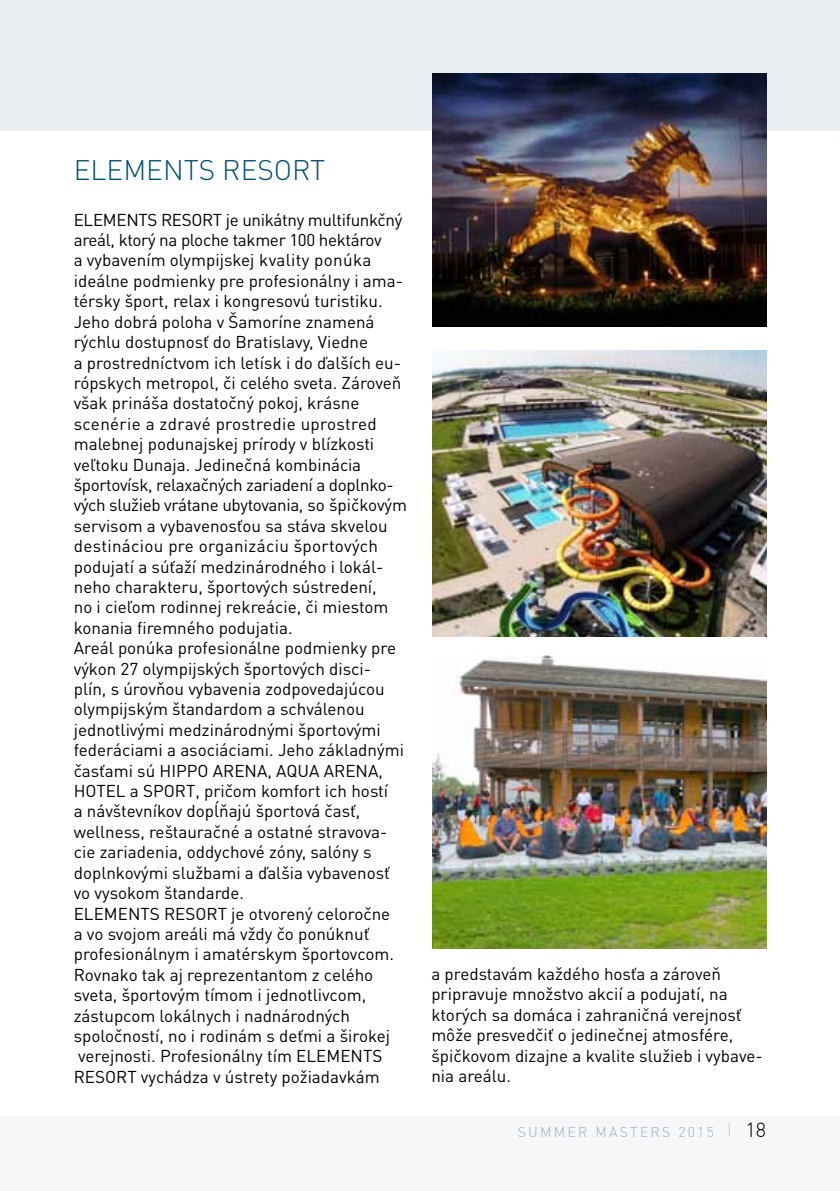
<style>
.page{position:relative;width:840px;height:1191px;background:#fff}
.page>*{position:absolute;margin:0;border:0;box-sizing:border-box;transform-origin:0 0}
.t1{font:300 28px "DIN Pro";color:#004f73}
.t2{font:17px/20.4px "DIN Pro";color:#000}
.t3{font:300 14px "DIN";letter-spacing:.16em;color:#97afc4}
.s1{font-size:20px;color:#b0c2d3}
.s2{font-size:20px;color:#000}
</style>
<div class="page">
<div style="left:0;top:1115px;width:839px;height:76px;background:#f6f7f9"></div>
<div style="left:0;top:0;width:839px;height:130px;background:#eaeef0"></div>
<img style="left:432px;top:74px;width:333px;height:252px">
<img style="left:432px;top:350px;width:333px;height:286px">
<img style="left:432px;top:655px;width:333px;height:293px">
<h1 class="t1" style="left:74px;top:148px;width:253px">ELEMENTS RESORT</h1>
<p class="t2" style="left:74px;top:209px;width:335px">ELEMENTS RESORT je unikátny multifunkčný areál, ktorý na ploche takmer 100 hektárov<br>a vybavením olympijskej kvality ponúka ideálne podmienky pre profesionálny i ama&shy;térsky šport, relax i kongresovú turistiku.<br>Jeho dobrá poloha v Šamoríne znamená rýchlu dostupnosť do Bratislavy, Viedne<br>a prostredníctvom ich letísk i do ďalších eu&shy;rópskych metropol, či celého sveta. Zároveň však prináša dostatočný pokoj, krásne scenérie a zdravé prostredie uprostred malebnej podunajskej prírody v blízkosti veľtoku Dunaja. Jedinečná kombinácia športovísk, relaxačných zariadení a doplnko&shy;vých služieb vrátane ubytovania, so špičkovým servisom a vybavenosťou sa stáva skvelou destináciou pre organizáciu športových podujatí a súťaží medzinárodného i lokál&shy;neho charakteru, športových sústredení,<br>no i cieľom rodinnej rekreácie, či miestom konania firemného podujatia.<br>Areál ponúka profesionálne podmienky pre výkon 27 olympijských športových disci&shy;plín, s úrovňou vybavenia zodpovedajúcou olympijským štandardom a schválenou jednotlivými medzinárodnými športovými federáciami a asociáciami. Jeho základnými časťami sú HIPPO ARENA, AQUA ARENA, HOTEL a SPORT, pričom komfort ich hostí<br>a návštevníkov dopĺňajú športová časť, wellness, reštauračné a ostatné stravova&shy;cie zariadenia, oddychové zóny, salóny s doplnkovými službami a ďalšia vybavenosť vo vysokom štandarde.<br>ELEMENTS RESORT je otvorený celoročne<br>a vo svojom areáli má vždy čo ponúknuť profesionálnym i amatérskym športovcom.<br>Rovnako tak aj reprezentantom z celého sveta, športovým tímom i jednotlivcom, zástupcom lokálnych i nadnárodných spoločností, no i rodinám s deťmi a širokej verejnosti. Profesionálny tím ELEMENTS RESORT vychádza v ústrety požiadavkám</p>
<p class="t2" style="left:431px;top:963px;width:332px">a predstavám každého hosťa a zároveň pripravuje množstvo akcií a podujatí, na ktorých sa domáca i zahraničná verejnosť môže presvedčiť o jedinečnej atmosfére, špičkovom dizajne a kvalite služieb i vybave&shy;nia areálu.</p>
<p class="t3" style="left:517px;top:1123px;width:250px">SUMMER MASTERS 2015 <span class="s1">I</span> <span class="s2">18</span></p>
</div>
